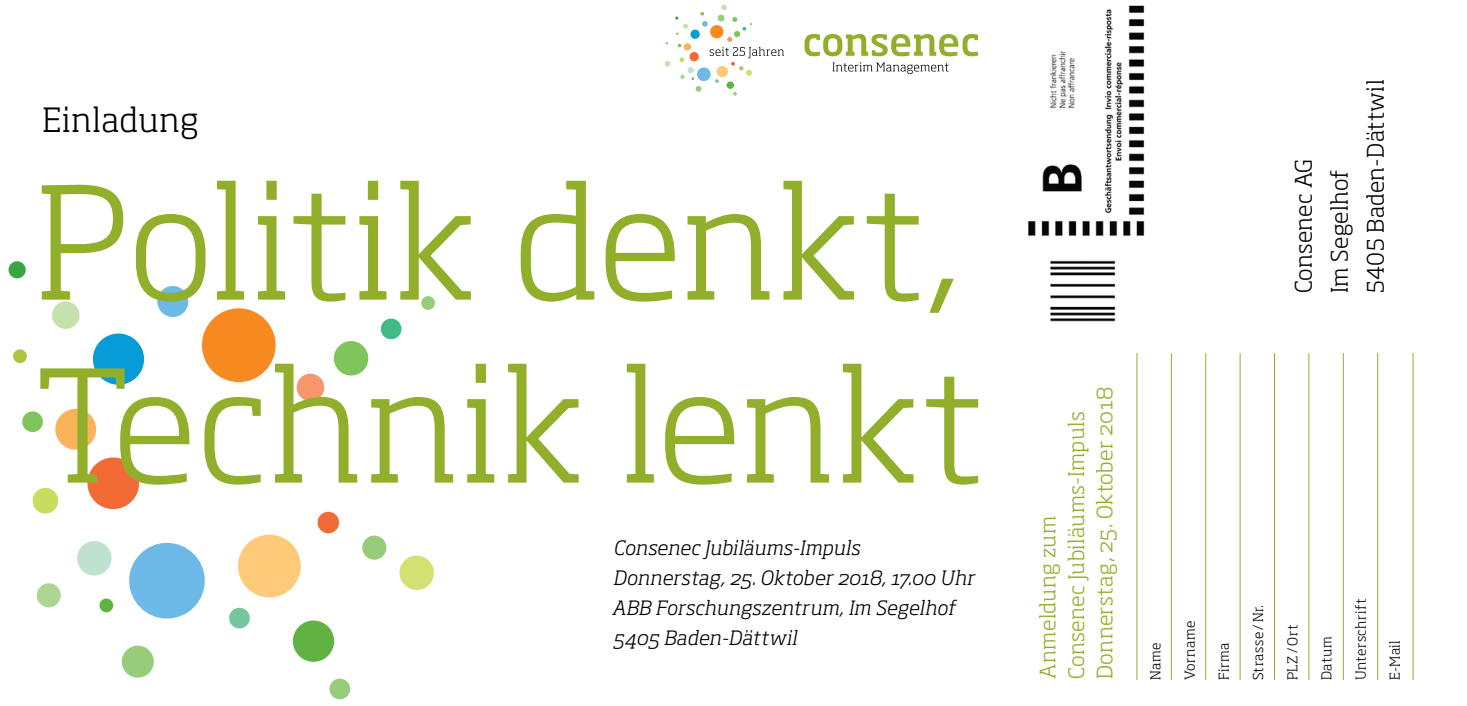
<style>
.page{position:relative;width:1467px;height:706px;background:#fff}
.page>*{position:absolute;margin:0;border:0;box-sizing:border-box;transform-origin:0 0}
.t1{font:300 153.75px/183px "Soho Pro";letter-spacing:.01em;color:#92af2b}
.t2{font:300 33px "Soho Pro";letter-spacing:.025em;color:#000}
.t3{font:300 22.5px/36px "Soho Pro";letter-spacing:.015em;color:#000}
.t4{font:300 21px/28.5px "Soho Pro";letter-spacing:.02em;color:#92af2b}
.t5{font:italic 300 19.5px/30px "Soho Pro";letter-spacing:.015em;color:#000}
.t6{font:300 13.5px "Soho Pro";letter-spacing:.035em;color:#000}
</style>
<div class="page">
<div style="left:93px;top:333px;width:51px;height:52px;background:#079bd7;border-radius:50%"></div>
<div style="left:202px;top:308px;width:74px;height:74px;background:#f6891f;border-radius:50%"></div>
<div style="left:33px;top:488px;width:25px;height:25px;background:#c8dc5d;border-radius:50%"></div>
<div style="left:77px;top:541px;width:35px;height:34px;background:#bfe2cf;border-radius:50%"></div>
<div style="left:238px;top:535px;width:63px;height:62px;background:#fec979;border-radius:50%"></div>
<div style="left:129px;top:543px;width:76px;height:75px;background:#6db9e7;border-radius:50%"></div>
<div style="left:297px;top:374px;width:27px;height:27px;background:#f7966b;border-radius:50%"></div>
<div style="left:157px;top:286px;width:31px;height:31px;background:#6db9e7;border-radius:50%"></div>
<div style="left:37px;top:583px;width:24px;height:24px;background:#aed693;border-radius:50%"></div>
<div style="left:122px;top:645px;width:32px;height:32px;background:#97cd79;border-radius:50%"></div>
<div style="left:293px;top:620px;width:41px;height:42px;background:#60b342;border-radius:50%"></div>
<div style="left:52px;top:301px;width:27px;height:28px;background:#c5e1ae;border-radius:50%"></div>
<div style="left:55px;top:409px;width:41px;height:41px;background:#fbb359;border-radius:50%"></div>
<div style="left:318px;top:512px;width:21px;height:21px;background:#f26a36;border-radius:50%"></div>
<div style="left:334px;top:341px;width:34px;height:34px;background:#80c45c;border-radius:50%"></div>
<div style="left:229px;top:608px;width:21px;height:20px;background:#74c69c;border-radius:50%"></div>
<div style="left:381px;top:319px;width:20px;height:20px;background:#42ba86;border-radius:50%"></div>
<div style="left:99px;top:598px;width:14px;height:14px;background:#60b342;border-radius:50%"></div>
<div style="left:13px;top:349px;width:14px;height:14px;background:#acc440;border-radius:50%"></div>
<div style="left:421px;top:296px;width:14px;height:14px;background:#97cd79;border-radius:50%"></div>
<div style="left:9px;top:261px;width:17px;height:17px;background:#38a643;border-radius:50%"></div>
<div style="left:22px;top:411px;width:21px;height:21px;background:#80c45c;border-radius:50%"></div>
<div style="left:362px;top:535px;width:24px;height:25px;background:#97cd79;border-radius:50%"></div>
<div style="left:87px;top:457px;width:52px;height:52px;background:#f26a36;border-radius:50%"></div>
<div style="left:329px;top:678px;width:21px;height:21px;background:#97cd79;border-radius:50%"></div>
<div style="left:399px;top:555px;width:35px;height:35px;background:#d3e173;border-radius:50%"></div>
<img style="left:1028px;top:5px;width:117px;height:317px">
<hr style="left:1171px;top:353px;width:1px;height:327px;background:#92af2b">
<hr style="left:1137px;top:353px;width:1px;height:327px;background:#92af2b">
<hr style="left:1205px;top:353px;width:1px;height:327px;background:#92af2b">
<hr style="left:1240px;top:353px;width:1px;height:327px;background:#92af2b">
<hr style="left:1274px;top:353px;width:1px;height:327px;background:#92af2b">
<hr style="left:1308px;top:353px;width:1px;height:327px;background:#92af2b">
<hr style="left:1343px;top:353px;width:1px;height:327px;background:#92af2b">
<hr style="left:1377px;top:353px;width:1px;height:327px;background:#92af2b">
<hr style="left:1413px;top:353px;width:1px;height:327px;background:#92af2b">
<svg style="left:804px;top:34px;width:174px;height:22px"></svg>
<svg style="left:833px;top:62px;width:116px;height:12px"></svg>
<svg style="left:665px;top:5px;width:119px;height:91px"></svg>
<h2 class="t2" style="left:43px;top:94px;width:158px">Einladung</h2>
<h1 class="t1" style="left:35px;top:138px;width:951px">Politik denkt,<br>Technik lenkt</h1>
<p class="t5" style="left:612px;top:531px;width:364px">Consenec Jubiläums-Impuls<br>Donnerstag, 25. Oktober 2018, 17.00 Uhr<br>ABB Forschungszentrum, Im Segelhof<br>5405 Baden-Dättwil</p>
<p class="t3" style="left:1283px;top:293px;width:215px;rotate:-90deg">Consenec AG<br>Im Segelhof<br>5405 Baden-Dättwil</p>
<p class="t4" style="left:1032px;top:679px;width:293px;rotate:-90deg">Anmeldung zum<br>Consenec Jubiläums-Impuls<br>Donnerstag, 25. Oktober 2018</p>
<p class="t6" style="left:1145px;top:680px;width:39px;rotate:-90deg">Name</p>
<p class="t6" style="left:1179px;top:680px;width:61px;rotate:-90deg">Vorname</p>
<p class="t6" style="left:1213px;top:680px;width:39px;rotate:-90deg">Firma</p>
<p class="t6" style="left:1248px;top:680px;width:77px;rotate:-90deg">Strasse / Nr.</p>
<p class="t6" style="left:1282px;top:680px;width:57px;rotate:-90deg">PLZ /Ort</p>
<p class="t6" style="left:1316px;top:680px;width:45px;rotate:-90deg">Datum</p>
<p class="t6" style="left:1350px;top:680px;width:83px;rotate:-90deg">Unterschrift</p>
<p class="t6" style="left:1384px;top:680px;width:42px;rotate:-90deg">E-Mail</p>
</div>
